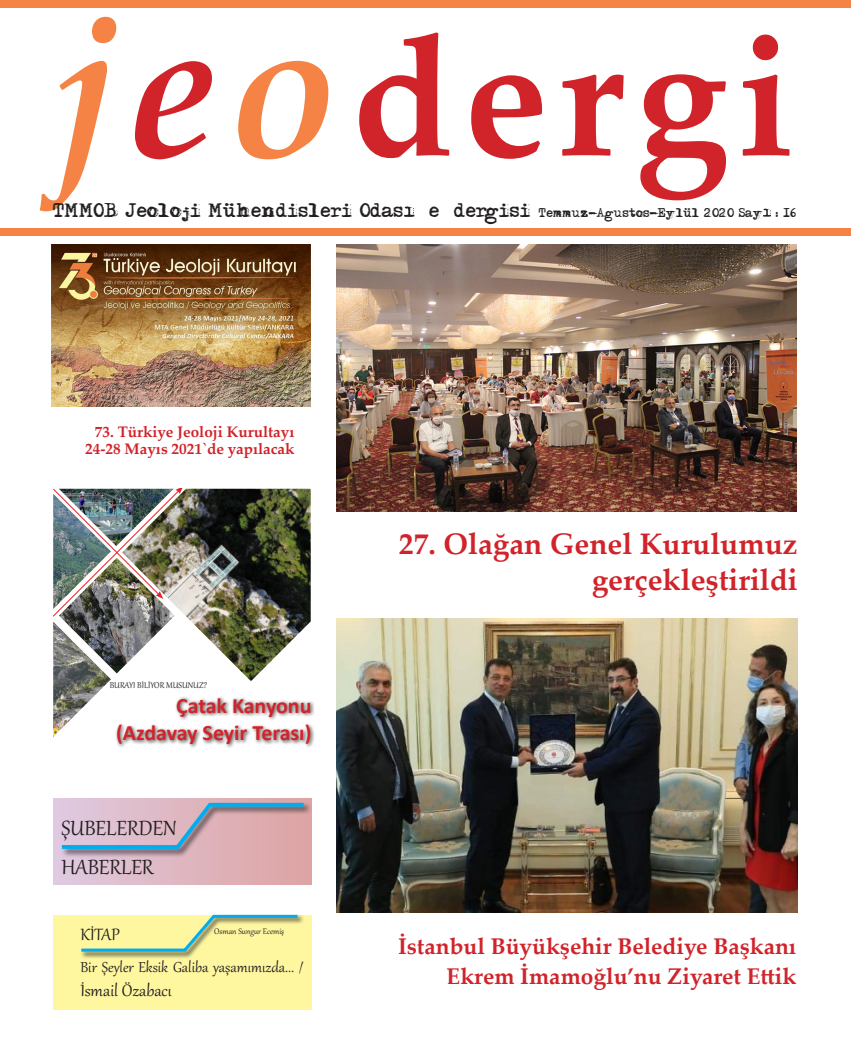
<style>
.page{position:relative;width:851px;height:1063px;background:#fff}
.page>*{position:absolute;margin:0;border:0;box-sizing:border-box;transform-origin:0 0}
.t1{font:700 168.75px "Palatino Linotype";letter-spacing:.06em;color:#d1232a}
._01_baslik{font:700 29.62px/35.6px "Palatino Linotype";color:#d1232a;text-align:right}
._02_metin{font:25.25px "Gabriola";color:#231f20}
.Başlık_1{font:700 22.75px/29.8px "Palatino Linotype";color:#d1232a;text-align:right}
._01_baslik-2{font:700 21.88px "Calibri";color:#d1232a}
._02_metin-2{font:20.25px "Gabriola";color:#231f20}
._02_metin-3{font:17.75px "Gabriola";color:#231f20}
.t2{font:17.5px "Adler";color:#231f20}
.Başlık_1-2{font:700 15.25px/16.8px "Palatino Linotype";color:#d1232a;text-align:right}
.t3{font:11.25px "Adler";color:#231f20}
._02_metin-4{font:10.25px "Gabriola";color:#231f20}
._02_metin-5{font:10px "Gabriola";color:#231f20}
.s1{font-style:italic;font-size:197.5px;color:#f58345}
.s2{font-style:italic;font-size:197.5px}
</style>
<div class="page">
<svg style="left:404px;top:206px;width:10px;height:11px"></svg>
<svg style="left:763px;top:209px;width:8px;height:8px"></svg>
<div style="left:0;top:228px;width:850px;height:8px;background:#f58345"></div>
<div style="left:0;top:0;width:850px;height:7px;background:#f58345"></div>
<div style="left:53px;top:799px;width:258px;height:86px;background:linear-gradient(to right,#e0cae0,#dda4a2)"></div>
<div style="left:61px;top:802px;width:252px;height:56px;background:#231f20;opacity:.75"></div>
<svg style="left:58px;top:801px;width:249px;height:50px;background:#c5b0bf"></svg>
<img style="left:336px;top:245px;width:460px;height:267px">
<img style="left:336px;top:619px;width:461px;height:294px">
<img style="left:51px;top:245px;width:260px;height:161px">
<img style="left:183px;top:489px;width:128px;height:192px">
<img style="left:60px;top:617px;width:113px;height:56px">
<img style="left:53px;top:622px;width:58px;height:115px">
<img style="left:53px;top:489px;width:130px;height:128px">
<div style="left:115px;top:696px;width:200px;height:53px;background:#231f20;opacity:.75"></div>
<div style="left:53px;top:915px;width:258px;height:95px;background:#fff7a0"></div>
<div style="left:80px;top:914px;width:225px;height:45px;background:#231f20;opacity:.75"></div>
<svg style="left:80px;top:914px;width:220px;height:39px"></svg>
<p class="t1" style="left:51px;top:-22px;width:744px"><span class="s1">j</span><span class="s2">e</span><span class="s1">o</span>dergi</p>
<p class="t2" style="left:53px;top:203px;width:479px">TMMOB Jeoloji Mühendisleri Odas ı e dergisi</p>
<p class="t3" style="left:539px;top:208px;width:259px">Temmuz-Agustos-Eylül 2020 Say ı: 16</p>
<p class="Başlık_1-2" style="left:85px;top:423px;width:211px">73. Türkiye Jeoloji Kurultayı<br>24-28 Mayıs 2021`de yapılacak</p>
<p class="_02_metin-4" style="left:110px;top:678px;width:99px">BURAYI BİLİYOR MUSUNUZ?</p>
<p class="_01_baslik-2" style="left:176px;top:690px;width:137px">Çatak Kanyonu</p>
<p class="_01_baslik-2" style="left:116px;top:717px;width:197px">(Azdavay Seyir Terası)</p>
<p class="_02_metin" style="left:61px;top:811px;width:117px">ŞUBELERDEN</p>
<p class="_02_metin" style="left:61px;top:851px;width:94px">HABERLER</p>
<p class="_02_metin-2" style="left:80px;top:922px;width:41px">KİTAP</p>
<p class="_02_metin-5" style="left:214px;top:924px;width:71px">Osman Sungur Ecemiş</p>
<p class="_02_metin-3" style="left:80px;top:955px;width:225px">Bir Şeyler Eksik Galiba yaşamımızda... /</p>
<p class="_02_metin-2" style="left:80px;top:977px;width:93px">İsmail Özabacı</p>
<p class="_01_baslik" style="left:399px;top:526px;width:400px">27. Olağan Genel Kurulumuz gerçekleştirildi</p>
<p class="Başlık_1" style="left:398px;top:930px;width:400px">İstanbul Büyükşehir Belediye Başkanı<br>Ekrem İmamoğlu’nu Ziyaret Ettik</p>
</div>
